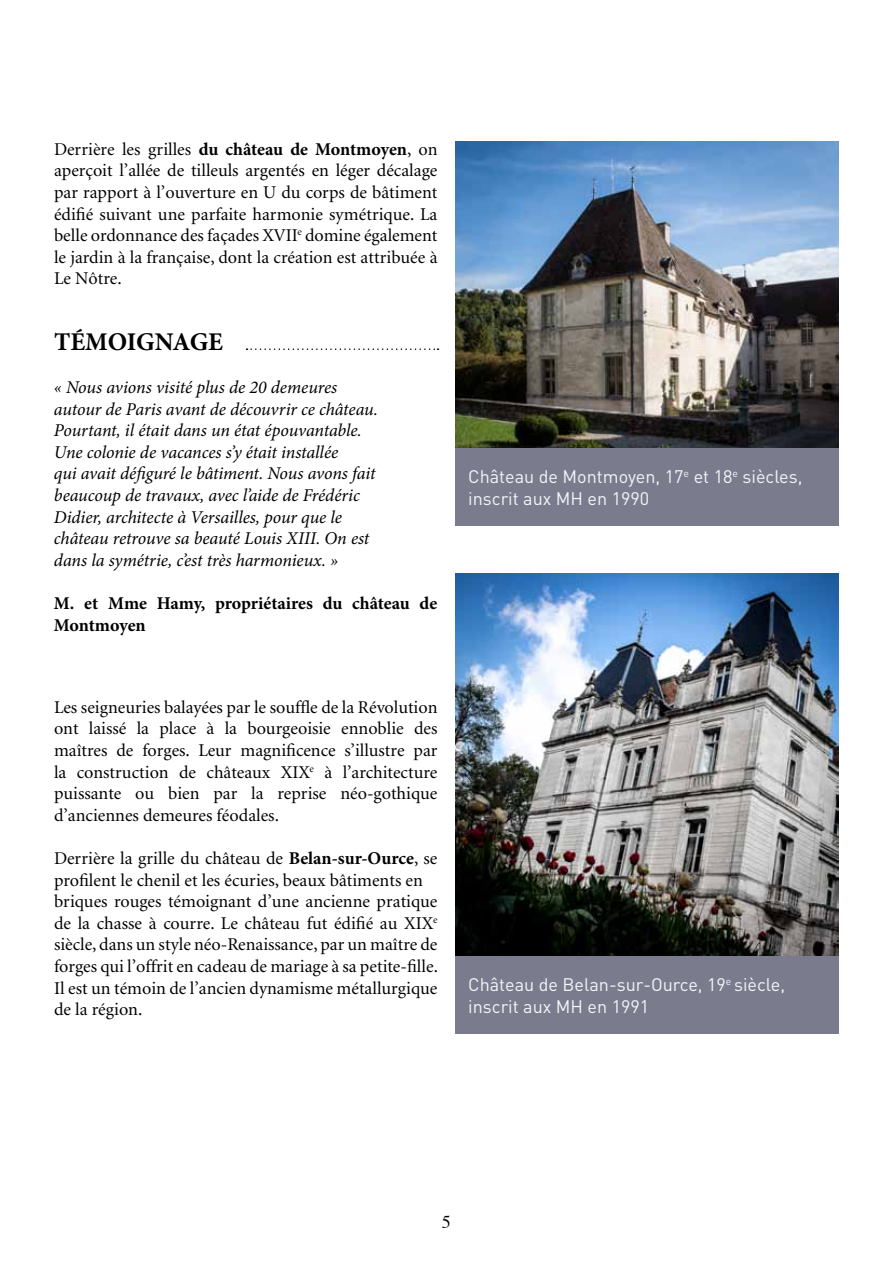
<style>
.page{position:relative;width:893px;height:1263px;background:#fff}
.page>*{position:absolute;margin:0;border:0;box-sizing:border-box;transform-origin:0 0}
.t1{font:700 25.5px "Minion Pro";letter-spacing:-.005em;color:#000}
.t2{font:18px/21.6px "Minion";color:#000;text-align:justify}
.t3{font:italic 18px/21.6px "Minion Pro";letter-spacing:-.01em;color:#000}
.t4{font:18px/21.6px "DIN";color:#f3f5f9}
.t5{font:700 18px/21.6px "Minion Pro";letter-spacing:-.005em;color:#000}
.t6{font:18px "Times";color:#000}
.s1{font-family:"Minion Pro";font-weight:700}
</style>
<div class="page">
<img style="left:455px;top:142px;width:384px;height:306px">
<div style="left:455px;top:448px;width:384px;height:78px;background:#7a7c8d"></div>
<svg style="left:246px;top:348px;width:192px;height:2px"></svg>
<img style="left:455px;top:573px;width:384px;height:383px">
<div style="left:455px;top:956px;width:384px;height:77px;background:#7a7c8d"></div>
<p class="t2" style="left:54px;top:139px;width:385px">Derrière les grilles <span class="s1">du château de Montmoyen</span>, on aperçoit l’allée de tilleuls argentés en léger décalage par rapport à l’ouverture en U du corps de bâtiment édifié suivant une parfaite harmonie symétrique. La belle ordonnance des façades XVII<sup>e</sup> domine également le jardin à la française, dont la création est attribuée à Le Nôtre.</p>
<h1 class="t1" style="left:54px;top:324px;width:171px">TÉMOIGNAGE</h1>
<p class="t3" style="left:54px;top:376px;width:326px">« Nous avions visité plus de 20 demeures autour de Paris avant de découvrir ce château.<br>Pourtant, il était dans un état épouvantable.<br>Une colonie de vacances s’y était installée<br>qui avait défiguré le bâtiment. Nous avons fait beaucoup de travaux, avec l’aide de Frédéric Didier, architecte à Versailles, pour que le château retrouve sa beauté Louis XIII. On est dans la symétrie, c’est très harmonieux. »</p>
<p class="t5" style="left:54px;top:592px;width:385px">M. et Mme Hamy, propriétaires du château de<br>Montmoyen</p>
<p class="t2" style="left:54px;top:697px;width:385px">Les seigneuries balayées par le souffle de la Révolution ont laissé la place à la bourgeoisie ennoblie des maîtres de forges. Leur magnificence s’illustre par la construction de châteaux XIX<sup>e</sup> à l’architecture puissante ou bien par la reprise néo-gothique d’anciennes demeures féodales.</p>
<p class="t2" style="left:54px;top:848px;width:385px;text-align:left">Derrière la grille du château de <span class="s1">Belan-sur-Ource</span>, se profilent le chenil et les écuries, beaux bâtiments en briques rouges témoignant d’une ancienne pratique de la chasse à courre. Le château fut édifié au XIX<sup>e </sup>siècle, dans un style néo-Renaissance, par un maître de forges qui l’offrit en cadeau de mariage à sa petite-fille.<br>Il est un témoin de l’ancien dynamisme métallurgique de la région.</p>
<p class="t4" style="left:468px;top:466px;width:336px">Château de Montmoyen, 17<sup>e</sup> et 18<sup>e</sup> siècles, inscrit aux MH en 1990</p>
<p class="t4" style="left:468px;top:973px;width:318px">Château de Belan-sur-Ource, 19<sup>e</sup> siècle, inscrit aux MH en 1991</p>
<p class="t6" style="left:442px;top:1205px;width:10px">5</p>
</div>
